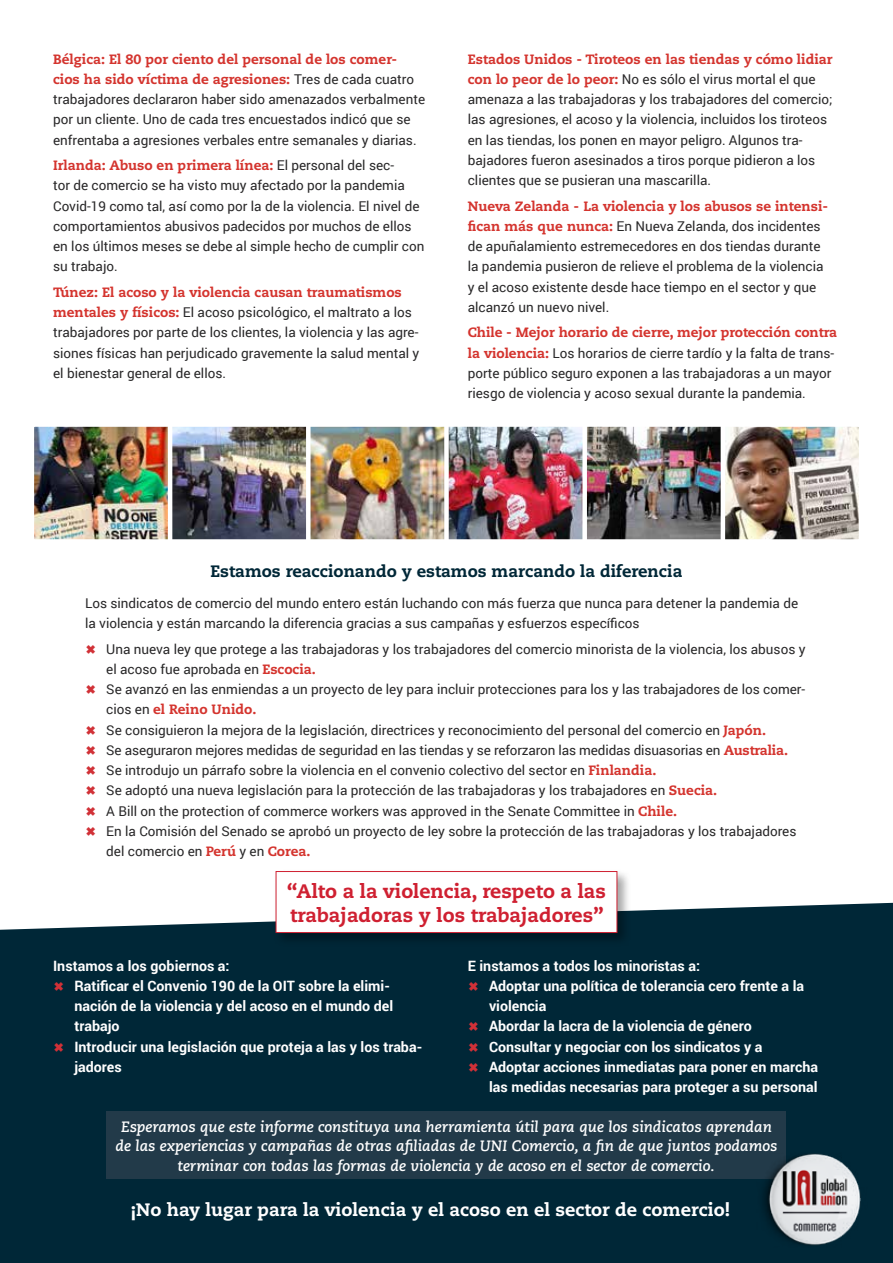
<style>
.page{position:relative;width:893px;height:1263px;background:#fff}
.page>*{position:absolute;margin:0;border:0;box-sizing:border-box;transform-origin:0 0}
.t1{font:800 19.5px/24px "Caecilia LT Std";color:#cf2031}
.t2{font:800 18px "Caecilia LT Std";color:#fff}
.t3{font:800 16.5px "Caecilia LT Std";color:#002737}
.t4{font:italic 700 15px/19.5px "Caecilia LT Std";color:#fff;text-align:center}
.t5{font:700 14.25px/20.2px "Roboto";color:#fff}
.t6{font:13.5px/20.2px "Roboto";color:#292829}
.t7{font:800 13.5px/20.2px "Caecilia LT Std";color:#d4342e}
.s1{font-family:"Roboto";font-weight:400;color:#292829}
.s2{font-family:"Caecilia LT Std";font-weight:800;color:#d4342e}
</style>
<div class="page">
<div style="left:0;top:903px;width:893px;height:360px;background:#002737"></div>
<img style="left:35px;top:428px;width:133px;height:110px">
<img style="left:172px;top:428px;width:549px;height:110px">
<img style="left:725px;top:428px;width:133px;height:110px">
<div style="left:31px;top:424px;width:831px;height:118px;border:3px solid #fff"></div>
<hr style="left:168px;top:425px;width:4px;height:116px;background:#fff">
<div style="left:306px;top:425px;width:5px;height:116px;background:#fff"></div>
<div style="left:444px;top:425px;width:5px;height:116px;background:#fff"></div>
<div style="left:582px;top:425px;width:5px;height:116px;background:#fff"></div>
<hr style="left:721px;top:425px;width:4px;height:116px;background:#fff">
<div style="left:273px;top:869px;width:358px;height:78px;background:#000;opacity:.35"></div>
<div style="left:276px;top:871px;width:341px;height:61px;background:#fff"></div>
<div style="left:276px;top:871px;width:341px;height:62px;border:1px solid #cf2031"></div>
<div style="left:107px;top:1112px;width:679px;height:67px;background:#223a49"></div>
<img style="left:756px;top:1144px;width:114px;height:109px">
<svg style="left:54px;top:982px;width:9px;height:8px"></svg>
<svg style="left:54px;top:1042px;width:9px;height:9px"></svg>
<svg style="left:469px;top:982px;width:9px;height:8px"></svg>
<svg style="left:469px;top:1022px;width:9px;height:9px"></svg>
<svg style="left:469px;top:1042px;width:9px;height:9px"></svg>
<svg style="left:469px;top:1063px;width:9px;height:8px"></svg>
<p class="t7" style="left:53px;top:49px;width:362px">Bélgica: El 80 por ciento del personal de los comer&shy;cios ha sido víctima de agresiones: <span class="s1">Tres de cada cuatro</span></p>
<p class="t6" style="left:53px;top:89px;width:374px">trabajadores declararon haber sido amenazados verbalmente por un cliente. Uno de cada tres encuestados indicó que se enfrentaba a agresiones verbales entre semanales y diarias.</p>
<p class="t7" style="left:53px;top:155px;width:342px">Irlanda: Abuso en primera línea: <span class="s1">El personal del sec-</span></p>
<p class="t6" style="left:53px;top:175px;width:373px">tor de comercio se ha visto muy afectado por la pandemia Covid-19 como tal, así como por la de la violencia. El nivel de comportamientos abusivos padecidos por muchos de ellos en los últimos meses se debe al simple hecho de cumplir con su trabajo.</p>
<p class="t7" style="left:53px;top:282px;width:350px">Túnez: El acoso y la violencia causan traumatismos</p>
<p class="t6" style="left:53px;top:302px;width:368px"><span class="s2">mentales y físicos:</span> El acoso psicológico, el maltrato a los trabajadores por parte de los clientes, la violencia y las agre&shy;siones físicas han perjudicado gravemente la salud mental y el bienestar general de ellos.</p>
<p class="t7" style="left:468px;top:49px;width:366px">Estados Unidos - Tiroteos en las tiendas y cómo lidiar</p>
<p class="t6" style="left:468px;top:68px;width:366px"><span class="s2">con lo peor de lo peor:</span> No es sólo el virus mortal el que amenaza a las trabajadoras y los trabajadores del comercio; las agresiones, el acoso y la violencia, incluidos los tiroteos en las tiendas, los ponen en mayor peligro. Algunos tra&shy;bajadores fueron asesinados a tiros porque pidieron a los clientes que se pusieran una mascarilla.</p>
<p class="t7" style="left:468px;top:196px;width:362px">Nueva Zelanda - La violencia y los abusos se intensi-</p>
<p class="t6" style="left:468px;top:215px;width:357px"><span class="s2">fican más que nunca:</span> En Nueva Zelanda, dos incidentes de apuñalamiento estremecedores en dos tiendas durante la pandemia pusieron de relieve el problema de la violencia y el acoso existente desde hace tiempo en el sector y que alcanzó un nuevo nivel.</p>
<p class="t7" style="left:468px;top:323px;width:371px">Chile - Mejor horario de cierre, mejor protección contra</p>
<p class="t6" style="left:468px;top:342px;width:368px"><span class="s2">la violencia:</span> Los horarios de cierre tardío y la falta de trans&shy;porte público seguro exponen a las trabajadoras a un mayor riesgo de violencia y acoso sexual durante la pandemia.</p>
<p class="t3" style="left:211px;top:561px;width:473px">Estamos reaccionando y estamos marcando la diferencia</p>
<p class="t6" style="left:85px;top:592px;width:715px">Los sindicatos de comercio del mundo entero están luchando con más fuerza que nunca para detener la pandemia de la violencia y están marcando la diferencia gracias a sus campañas y esfuerzos específicos</p>
<p class="t6" style="left:106px;top:638px;width:701px">Una nueva ley que protege a las trabajadoras y los trabajadores del comercio minorista de la violencia, los abusos y el acoso fue aprobada en <span class="s2">Escocia.<br></span>Se avanzó en las enmiendas a un proyecto de ley para incluir protecciones para los y las trabajadores de los comer-</p>
<p class="t7" style="left:106px;top:699px;width:152px"><span class="s1">cios en</span> el Reino Unido.</p>
<p class="t6" style="left:106px;top:719px;width:692px">Se consiguieron la mejora de la legislación, directrices y reconocimiento del personal del comercio en <span class="s2">Japón.<br></span>Se aseguraron mejores medidas de seguridad en las tiendas y se reforzaron las medidas disuasorias en <span class="s2">Australia.<br></span>Se introdujo un párrafo sobre la violencia en el convenio colectivo del sector en <span class="s2">Finlandia.<br></span>Se adoptó una nueva legislación para la protección de las trabajadoras y los trabajadores en <span class="s2">Suecia.<br></span>A Bill on the protection of commerce workers was approved in the Senate Committee in <span class="s2">Chile.<br></span>En la Comisión del Senado se aprobó un proyecto de ley sobre la protección de las trabajadoras y los trabajadores del comercio en <span class="s2">Perú</span> y en <span class="s2">Corea.</span></p>
<h1 class="t1" style="left:287px;top:879px;width:320px">“Alto a la violencia, respeto a las trabajadoras y los trabajadores”</h1>
<p class="t5" style="left:74px;top:955px;width:349px;text-indent:-21px">Instamos a los gobiernos a:<br>Ratificar el Convenio 190 de la OIT sobre la elimi&shy;nación de la violencia y del acoso en el mundo del trabajo<br>Introducir una legislación que proteja a las y los traba&shy;jadores</p>
<p class="t5" style="left:489px;top:955px;width:331px;text-indent:-21px">E instamos a todos los minoristas a:<br>Adoptar una política de tolerancia cero frente a la violencia<br>Abordar la lacra de la violencia de género<br>Consultar y negociar con los sindicatos y a<br>Adoptar acciones inmediatas para poner en marcha las medidas necesarias para proteger a su personal</p>
<p class="t4" style="left:116px;top:1117px;width:663px">Esperamos que este informe constituya una herramienta útil para que los sindicatos aprendan de las experiencias y campañas de otras afiliadas de UNI Comercio, a fin de que juntos podamos terminar con todas las formas de violencia y de acoso en el sector de comercio.</p>
<h2 class="t2" style="left:131px;top:1198px;width:601px">¡No hay lugar para la violencia y el acoso en el sector de comercio!</h2>
</div>
